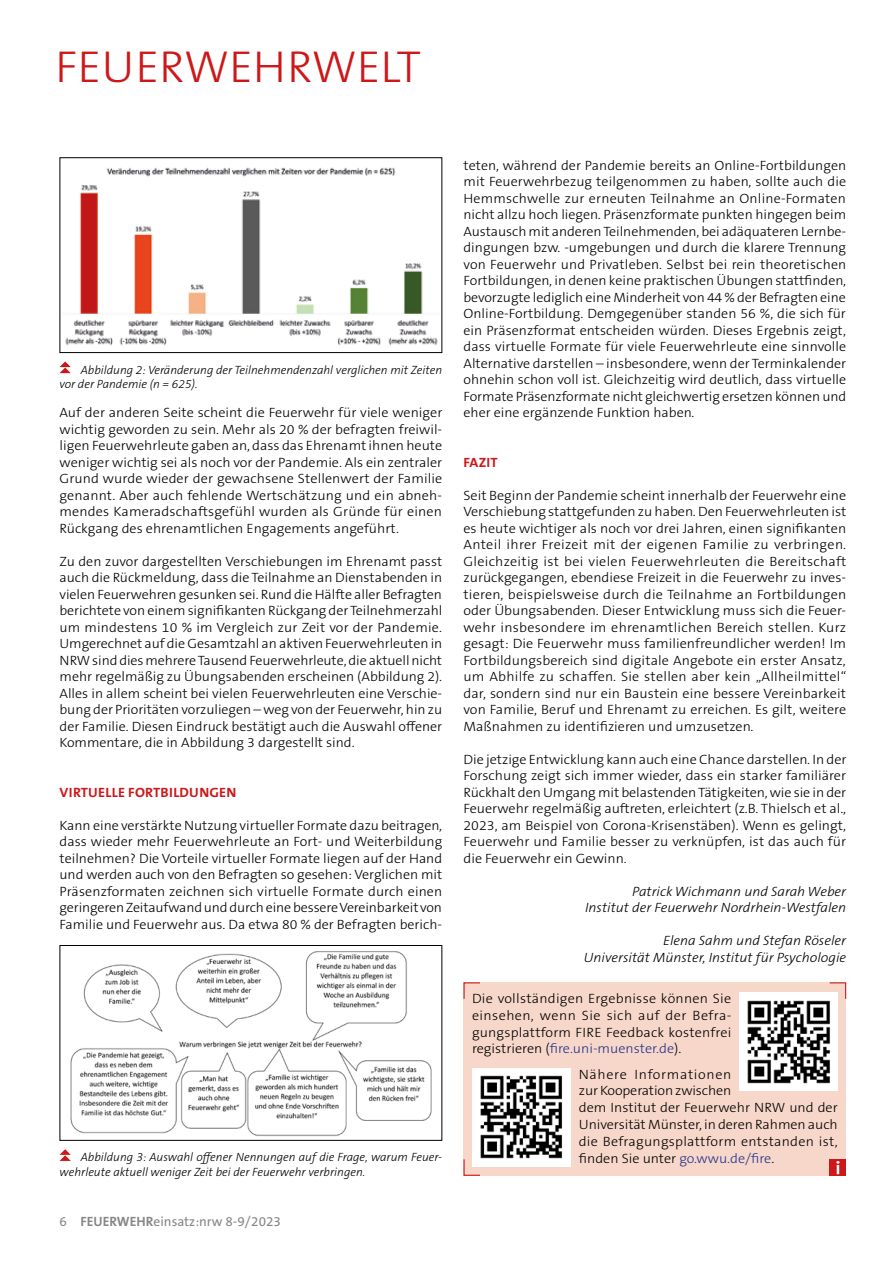
<style>
.page{position:relative;width:893px;height:1263px;background:#fff}
.page>*{position:absolute;margin:0;border:0;box-sizing:border-box;transform-origin:0 0}
.t1{font:300 45px "The Sans B W3";letter-spacing:-.005em;color:#cd1719;scale:1.05 1}
.t2{font:300 13.5px/16.5px "The Sans B W3";color:#000;text-align:justify;scale:1.05 1}
.t3{font:300 13.5px/16.5px "The Sans B W3";color:#000;text-align:justify;scale:1.04 1}
.t4{font:italic 300 13.5px/16.5px "The Sans B W3";color:#000;text-align:right;scale:1.05 1}
.t5{font:13.5px "The Sans B W5 Plain";color:#878787}
.t6{font:700 13.5px "The Sans B W7";letter-spacing:.015em;color:#cd1719;scale:1.05 1}
.t7{font:italic 300 12px/14.4px "The Sans B W3";color:#000}
.s1{font-family:"The Sans B W7";font-weight:700}
.s2{color:#28348b}
</style>
<div class="page">
<img style="left:65px;top:167px;width:373px;height:179px">
<div style="left:60px;top:157px;width:382px;height:196px;border:1px solid #000"></div>
<svg style="left:60px;top:361px;width:11px;height:12px"></svg>
<img style="left:70px;top:951px;width:362px;height:186px">
<div style="left:60px;top:945px;width:382px;height:196px;border:1px solid #000"></div>
<svg style="left:60px;top:1149px;width:11px;height:12px"></svg>
<div style="left:463px;top:982px;width:383px;height:194px;background:#f6d7ca"></div>
<svg style="left:829px;top:982px;width:18px;height:17px"></svg>
<svg style="left:463px;top:982px;width:17px;height:17px"></svg>
<svg style="left:463px;top:1159px;width:18px;height:17px"></svg>
<div style="left:830px;top:1159px;width:16px;height:17px;background:#cd1719"></div>
<svg style="left:836px;top:1161px;width:3px;height:13px"></svg>
<img style="left:740px;top:993px;width:98px;height:98px">
<img style="left:472px;top:1068px;width:98px;height:98px">
<h1 class="t1" style="left:55px;top:38px;width:350px">FEUERWEHRWELT</h1>
<p class="t7" style="left:60px;top:363px;width:384px;text-indent:21px">Abbildung 2: Veränderung der Teilnehmendenzahl verglichen mit Zeiten vor der Pandemie (n = 625).</p>
<p class="t2" style="left:60px;top:404px;width:366px">Auf der anderen Seite scheint die Feuerwehr für viele weniger wichtig geworden zu sein. Mehr als 20 % der befragten freiwil&shy;ligen Feuerwehrleute gaben an, dass das Ehrenamt ihnen heute weniger wichtig sei als noch vor der Pandemie. Als ein zentraler Grund wurde wieder der gewachsene Stellenwert der Familie genannt. Aber auch fehlende Wertschätzung und ein abneh&shy;mendes Kameradschaftsgefühl wurden als Gründe für einen Rückgang des ehrenamtlichen Engagements angeführt.</p>
<p class="t3" style="left:60px;top:553px;width:370px">Zu den zuvor dargestellten Verschiebungen im Ehrenamt passt auch die Rückmeldung, dass die Teilnahme an Dienstabenden in vielen Feuerwehren gesunken sei. Rund die Hälfte aller Befragten berichtete von einem signifikanten Rückgang der Teilnehmerzahl um mindestens 10 % im Vergleich zur Zeit vor der Pandemie.<br>Umgerechnet auf die Gesamtzahl an aktiven Feuerwehrleuten in NRW sind dies mehrere Tausend Feuerwehrleute, die aktuell nicht mehr regelmäßig zu Übungsabenden erscheinen (Abbildung 2).<br>Alles in allem scheint bei vielen Feuerwehrleuten eine Verschie&shy;bung der Prioritäten vorzuliegen – weg von der Feuerwehr, hin zu der Familie. Diesen Eindruck bestätigt auch die Auswahl offener Kommentare, die in Abbildung 3 dargestellt sind.</p>
<p class="t6" style="left:60px;top:783px;width:170px">VIRTUELLE FORTBILDUNGEN</p>
<p class="t3" style="left:60px;top:817px;width:370px">Kann eine verstärkte Nutzung virtueller Formate dazu beitragen, dass wieder mehr Feuerwehrleute an Fort- und Weiterbildung teilnehmen? Die Vorteile virtueller Formate liegen auf der Hand und werden auch von den Befragten so gesehen: Verglichen mit Präsenzformaten zeichnen sich virtuelle Formate durch einen geringeren Zeitaufwand und durch eine bessere Vereinbarkeit von Familie und Feuerwehr aus. Da etwa 80 % der Befragten berich-</p>
<p class="t7" style="left:60px;top:1150px;width:384px;text-indent:21px">Abbildung 3: Auswahl offener Nennungen auf die Frage, warum Feuer&shy;wehrleute aktuell weniger Zeit bei der Feuerwehr verbringen.</p>
<p class="t5" style="left:60px;top:1212px;width:223px">6 <span class="s1">FEUERWEHR</span>einsatz:nrw 8-9/2023</p>
<p class="t3" style="left:463px;top:157px;width:370px">teten, während der Pandemie bereits an Online-Fortbildungen mit Feuerwehrbezug teilgenommen zu haben, sollte auch die Hemmschwelle zur erneuten Teilnahme an Online-Formaten nicht allzu hoch liegen. Präsenzformate punkten hingegen beim Austausch mit anderen Teilnehmenden, bei adäquateren Lernbe&shy;dingungen bzw. -umgebungen und durch die klarere Trennung von Feuerwehr und Privatleben. Selbst bei rein theoretischen Fortbildungen, in denen keine praktischen Übungen stattfinden, bevorzugte lediglich eine Minderheit von 44 % der Befragten eine Online-Fortbildung. Demgegenüber standen 56 %, die sich für ein Präsenzformat entscheiden würden. Dieses Ergebnis zeigt, dass virtuelle Formate für viele Feuerwehrleute eine sinnvolle Alternative darstellen – insbesondere, wenn der Terminkalender ohnehin schon voll ist. Gleichzeitig wird deutlich, dass virtuelle Formate Präsenzformate nicht gleichwertig ersetzen können und eher eine ergänzende Funktion haben.</p>
<p class="t6" style="left:464px;top:453px;width:34px">FAZIT</p>
<p class="t2" style="left:463px;top:487px;width:366px">Seit Beginn der Pandemie scheint innerhalb der Feuerwehr eine Verschiebung stattgefunden zu haben. Den Feuerwehrleuten ist es heute wichtiger als noch vor drei Jahren, einen signifikanten Anteil ihrer Freizeit mit der eigenen Familie zu verbringen.<br>Gleichzeitig ist bei vielen Feuerwehrleuten die Bereitschaft zurückgegangen, ebendiese Freizeit in die Feuerwehr zu inves&shy;tieren, beispielsweise durch die Teilnahme an Fortbildungen oder Übungsabenden. Dieser Entwicklung muss sich die Feuer&shy;wehr insbesondere im ehrenamtlichen Bereich stellen. Kurz gesagt: Die Feuerwehr muss familienfreundlicher werden! Im Fortbildungsbereich sind digitale Angebote ein erster Ansatz, um Abhilfe zu schaffen. Sie stellen aber kein „Allheilmittel“ dar, sondern sind nur ein Baustein eine bessere Vereinbarkeit von Familie, Beruf und Ehrenamt zu erreichen. Es gilt, weitere Maßnahmen zu identifizieren und umzusetzen.</p>
<p class="t2" style="left:463px;top:751px;width:366px">Die jetzige Entwicklung kann auch eine Chance darstellen. In der Forschung zeigt sich immer wieder, dass ein starker familiärer Rückhalt den Umgang mit belastenden Tätigkeiten, wie sie in der Feuerwehr regelmäßig auftreten, erleichtert (z.B. Thielsch et al., 2023, am Beispiel von Corona-Krisenstäben). Wenn es gelingt, Feuerwehr und Familie besser zu verknüpfen, ist das auch für die Feuerwehr ein Gewinn.</p>
<p class="t4" style="left:585px;top:883px;width:250px">Patrick Wichmann und Sarah Weber<br>Institut der Feuerwehr Nordrhein-Westfalen</p>
<p class="t4" style="left:584px;top:933px;width:251px">Elena Sahm und Stefan Röseler<br>Universität Münster, Institut für Psychologie</p>
<p class="t2" style="left:472px;top:990px;width:249px">Die vollständigen Ergebnisse können Sie einsehen, wenn Sie sich auf der Befra&shy;gungsplattform FIRE Feedback kostenfrei registrieren (<span class="s2">fire.uni-muenster.de</span>).</p>
<p class="t2" style="left:579px;top:1066px;width:248px;text-align:left">Nähere Informationen<br>zur Kooperation zwischen<br>dem Institut der Feuerwehr NRW und der Universität Münster, in deren Rahmen auch die Befragungsplattform entstanden ist, finden Sie unter <span class="s2">go.wwu.de/fire</span>.</p>
</div>
